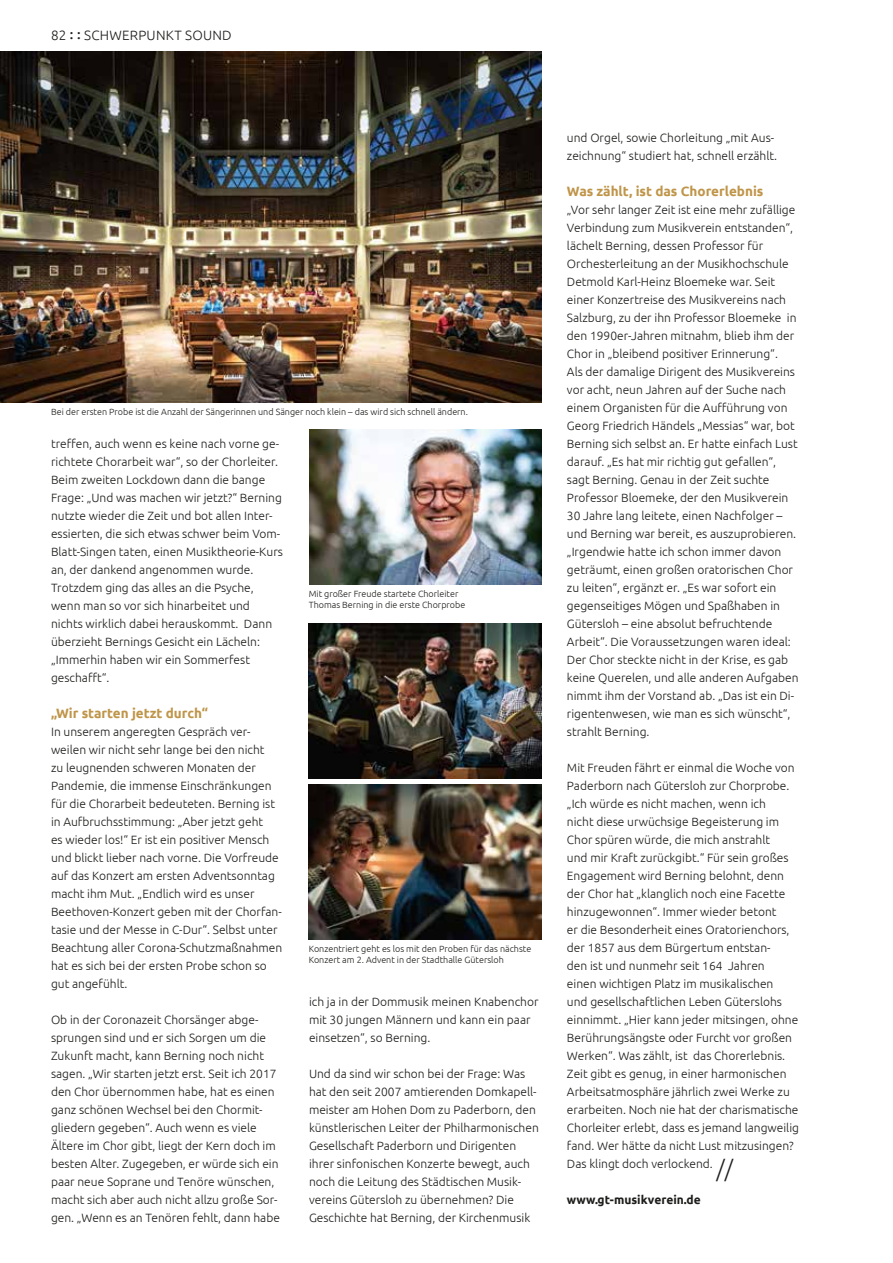
<style>
.page{position:relative;width:893px;height:1263px;background:#fff}
.page>*{position:absolute;margin:0;border:0;box-sizing:border-box;transform-origin:0 0}
.t1{font:300 23.25px "Ubuntu";color:#1d1d1b}
.t2{font:700 13.5px "Ubuntu";color:#bf9549}
.t3{font:300 13.5px "Ubuntu";letter-spacing:.015em;color:#1d1d1b}
.t4{font:300 12px/18px "Ubuntu";color:#1d1d1b}
.t5{font:700 12px "Ubuntu";color:#1d1d1b}
.t6{font:300 9px/10.8px "Ubuntu";color:#1d1d1b}
.s1{font-weight:500}
</style>
<div class="page">
<img style="left:0;top:52px;width:541px;height:351px">
<img style="left:309px;top:430px;width:232px;height:155px">
<img style="left:309px;top:624px;width:232px;height:154px">
<img style="left:309px;top:785px;width:232px;height:154px">
<p class="t3" style="left:51px;top:27px;width:182px">82 <span class="s1">: :</span> SCHWERPUNKT SOUND</p>
<p class="t6" style="left:51px;top:406px;width:418px">Bei der ersten Probe ist die Anzahl der Sängerinnen und Sänger noch klein – das wird sich schnell ändern.</p>
<p class="t4" style="left:51px;top:434px;width:233px">treffen, auch wenn es keine nach vorne ge&shy;richtete Chorarbeit war“, so der Chorleiter.<br>Beim zweiten Lockdown dann die bange Frage: „Und was machen wir jetzt?“ Berning nutzte wieder die Zeit und bot allen Inter&shy;essierten, die sich etwas schwer beim Vom-Blatt-Singen taten, einen Musiktheorie-Kurs an, der dankend angenommen wurde.<br>Trotzdem ging das alles an die Psyche, wenn man so vor sich hinarbeitet und nichts wirklich dabei herauskommt. Dann überzieht Bernings Gesicht ein Lächeln: „Immerhin haben wir ein Sommerfest geschafft“.</p>
<p class="t2" style="left:51px;top:705px;width:158px">„Wir starten jetzt durch“</p>
<p class="t4" style="left:51px;top:722px;width:233px">In unserem angeregten Gespräch ver&shy;weilen wir nicht sehr lange bei den nicht<br>zu leugnenden schweren Monaten der Pandemie, die immense Einschränkungen für die Chorarbeit bedeuteten. Berning ist in Aufbruchsstimmung: „Aber jetzt geht<br>es wieder los!“ Er ist ein positiver Mensch und blickt lieber nach vorne. Die Vorfreude auf das Konzert am ersten Adventsonntag macht ihm Mut. „Endlich wird es unser Beethoven-Konzert geben mit der Chorfan&shy;tasie und der Messe in C-Dur“. Selbst unter Beachtung aller Corona-Schutzmaßnahmen hat es sich bei der ersten Probe schon so gut angefühlt.</p>
<p class="t4" style="left:51px;top:1010px;width:230px">Ob in der Coronazeit Chorsänger abge&shy;sprungen sind und er sich Sorgen um die Zukunft macht, kann Berning noch nicht sagen. „Wir starten jetzt erst. Seit ich 2017 den Chor übernommen habe, hat es einen ganz schönen Wechsel bei den Chormit&shy;gliedern gegeben“. Auch wenn es viele Ältere im Chor gibt, liegt der Kern doch im besten Alter. Zugegeben, er würde sich ein paar neue Soprane und Tenöre wünschen, macht sich aber auch nicht allzu große Sor&shy;gen. „Wenn es an Tenören fehlt, dann habe</p>
<p class="t6" style="left:309px;top:588px;width:158px">Mit großer Freude startete Chorleiter<br>Thomas Berning in die erste Chorprobe</p>
<p class="t6" style="left:309px;top:943px;width:224px">Konzentriert geht es los mit den Proben für das nächste<br>Konzert am 2. Advent in der Stadthalle Gütersloh</p>
<p class="t4" style="left:309px;top:992px;width:231px">ich ja in der Dommusik meinen Knabenchor mit 30 jungen Männern und kann ein paar einsetzen“, so Berning.</p>
<p class="t4" style="left:309px;top:1064px;width:231px">Und da sind wir schon bei der Frage: Was hat den seit 2007 amtierenden Domkapell&shy;meister am Hohen Dom zu Paderborn, den künstlerischen Leiter der Philharmonischen Gesellschaft Paderborn und Dirigenten ihrer sinfonischen Konzerte bewegt, auch noch die Leitung des Städtischen Musik&shy;vereins Gütersloh zu übernehmen? Die Geschichte hat Berning, der Kirchenmusik</p>
<p class="t4" style="left:567px;top:128px;width:212px">und Orgel, sowie Chorleitung „mit Aus&shy;zeichnung“ studiert hat, schnell erzählt.</p>
<p class="t2" style="left:567px;top:183px;width:198px">Was zählt, ist das Chorerlebnis</p>
<p class="t4" style="left:567px;top:200px;width:233px">„Vor sehr langer Zeit ist eine mehr zufällige Verbindung zum Musikverein entstanden“, lächelt Berning, dessen Professor für Orchesterleitung an der Musikhochschule Detmold Karl-Heinz Bloemeke war. Seit einer Konzertreise des Musikvereins nach Salzburg, zu der ihn Professor Bloemeke in den 1990er-Jahren mitnahm, blieb ihm der Chor in „bleibend positiver Erinnerung“.<br>Als der damalige Dirigent des Musikvereins vor acht, neun Jahren auf der Suche nach einem Organisten für die Aufführung von Georg Friedrich Händels „Messias“ war, bot Berning sich selbst an. Er hatte einfach Lust darauf. „Es hat mir richtig gut gefallen“, sagt Berning. Genau in der Zeit suchte Professor Bloemeke, der den Musikverein 30 Jahre lang leitete, einen Nachfolger – und Berning war bereit, es auszuprobieren. „Irgendwie hatte ich schon immer davon geträumt, einen großen oratorischen Chor zu leiten“, ergänzt er. „Es war sofort ein gegenseitiges Mögen und Spaßhaben in Gütersloh – eine absolut befruchtende Arbeit“. Die Voraussetzungen waren ideal:<br>Der Chor steckte nicht in der Krise, es gab keine Querelen, und alle anderen Aufgaben nimmt ihm der Vorstand ab. „Das ist ein Di&shy;rigentenwesen, wie man es sich wünscht“, strahlt Berning.</p>
<p class="t4" style="left:567px;top:758px;width:234px">Mit Freuden fährt er einmal die Woche von Paderborn nach Gütersloh zur Chorprobe. „Ich würde es nicht machen, wenn ich<br>nicht diese urwüchsige Begeisterung im Chor spüren würde, die mich anstrahlt<br>und mir Kraft zurückgibt.“ Für sein großes Engagement wird Berning belohnt, denn der Chor hat „klanglich noch eine Facette hinzugewonnen“. Immer wieder betont<br>er die Besonderheit eines Oratorienchors, der 1857 aus dem Bürgertum entstan-<br>den ist und nunmehr seit 164 Jahren<br>einen wichtigen Platz im musikalischen<br>und gesellschaftlichen Leben Güterslohs einnimmt. „Hier kann jeder mitsingen, ohne Berührungsängste oder Furcht vor großen Werken“. Was zählt, ist das Chorerlebnis.<br>Zeit gibt es genug, in einer harmonischen Arbeitsatmosphäre jährlich zwei Werke zu erarbeiten. Noch nie hat der charismatische Chorleiter erlebt, dass es jemand langweilig fand. Wer hätte da nicht Lust mitzusingen?<br>Das klingt doch verlockend.</p>
<p class="t5" style="left:567px;top:1192px;width:135px">www.gt-musikverein.de</p>
<h1 class="t1" style="left:716px;top:1156px;width:18px">//</h1>
</div>
